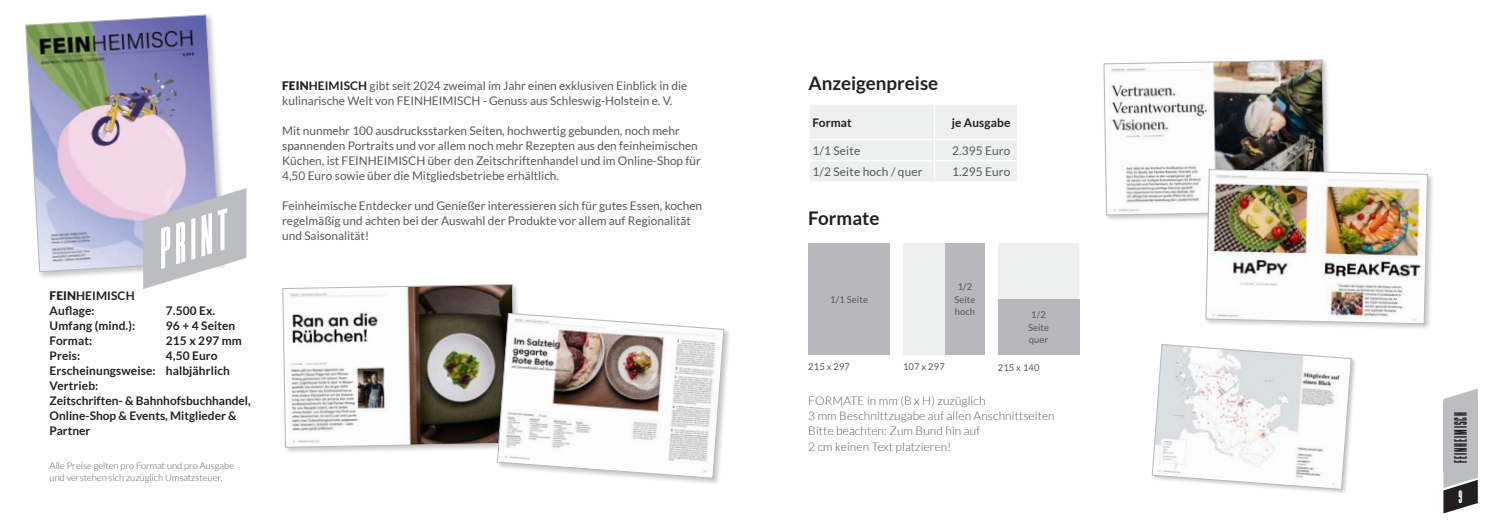
<style>
.page{position:relative;width:1489px;height:525px;background:#fff}
.page>*{position:absolute;margin:0;border:0;box-sizing:border-box;transform-origin:0 0}
.t1{font:italic 58.12px "Bee Four";color:#fff}
.t2{font:700 18.75px "Lato";color:#231f20}
.t3{font:18.75px "Bee Four";letter-spacing:.05em;color:#231f20}
.t4{font:18.75px "Bee Four";color:#fff}
.t5{font:11.88px/15px "Lato";color:#57585a}
.t6{font:700 11.88px/15px "Lato";letter-spacing:.01em;color:#231f20}
.t7{font:300 11.88px/15px "Lato";letter-spacing:.01em;color:#57585a}
.t8{font:300 9.38px/11.2px "Lato";color:#57585a}
.t9{font:9.38px/12.5px "Lato";letter-spacing:.01em;color:#57585a;text-align:center}
.s1{font-weight:900}
.s2{font-weight:900;color:#231f20}
.s3{font-weight:700;color:#231f20}
</style>
<div class="page">
<div style="left:24px;top:13px;width:204px;height:267px;background:#231f20;opacity:.25"></div>
<img style="left:25px;top:14px;width:196px;height:258px">
<svg style="left:143px;top:188px;width:103px;height:101px"></svg>
<svg style="left:1443px;top:471px;width:34px;height:42px"></svg>
<div style="left:1443px;top:401px;width:34px;height:70px;background:#bcbdc0"></div>
<svg style="left:1443px;top:389px;width:34px;height:12px"></svg>
<div style="left:810px;top:105px;width:207px;height:76px;background:#eeefef"></div>
<hr style="left:934px;top:160px;width:84px;height:1px;background:#fff">
<hr style="left:933px;top:161px;width:2px;height:20px;background:#fff">
<hr style="left:1016px;top:161px;width:2px;height:20px;background:#fff">
<div style="left:281px;top:282px;width:241px;height:172px;background:#231f20;opacity:.25"></div>
<svg style="left:282px;top:284px;width:234px;height:163px"></svg>
<div style="left:903px;top:243px;width:42px;height:112px;background:#eeefef"></div>
<div style="left:808px;top:243px;width:81px;height:112px;background:#b7b7bc"></div>
<div style="left:945px;top:243px;width:39px;height:112px;background:#b7b7bc"></div>
<div style="left:998px;top:243px;width:81px;height:56px;background:#eeefef"></div>
<div style="left:997px;top:299px;width:82px;height:56px;background:#b7b7bc"></div>
<div style="left:496px;top:312px;width:235px;height:173px;background:#231f20;opacity:.25"></div>
<svg style="left:496px;top:312px;width:228px;height:166px"></svg>
<div style="left:1101px;top:58px;width:230px;height:164px;background:#231f20;opacity:.25"></div>
<img style="left:1103px;top:59px;width:222px;height:156px">
<div style="left:1203px;top:168px;width:231px;height:162px;background:#231f20;opacity:.25"></div>
<img style="left:1205px;top:169px;width:222px;height:155px">
<div style="left:1151px;top:343px;width:205px;height:152px;background:#231f20;opacity:.25"></div>
<svg style="left:1151px;top:344px;width:200px;height:145px"></svg>
<p class="t6" style="left:50px;top:288px;width:86px"><span class="s1">FEIN</span>HEIMISCH<br>Au昀氀age:</p>
<h1 class="t1" style="left:144px;top:217px;width:72px;rotate:-17deg">PRINT</h1>
<p class="t6" style="left:166px;top:303px;width:51px">7.500 Ex.</p>
<p class="t6" style="left:50px;top:318px;width:87px">Umfang (mind.):</p>
<p class="t6" style="left:166px;top:318px;width:71px">96 + 4 Seiten</p>
<p class="t6" style="left:50px;top:333px;width:44px">Format:</p>
<p class="t6" style="left:166px;top:333px;width:77px">215 x 297 mm</p>
<p class="t6" style="left:50px;top:348px;width:32px">Preis:</p>
<p class="t6" style="left:50px;top:348px;width:203px;text-indent:116px">4,50 Euro<br>Erscheinungsweise: halbjährlich<br>Vertrieb:<br>Zeitschriften- &amp; Bahnhofsbuchhandel,<br>Online-Shop &amp; Events, Mitglieder &amp;<br>Partner</p>
<p class="t8" style="left:50px;top:460px;width:186px">Alle Preise gelten pro Format und pro Ausgabe und verstehen sich zuzüglich Umsatzsteuer.</p>
<p class="t5" style="left:282px;top:78px;width:406px"><span class="s2">FEIN</span><span class="s3">HEIMISCH</span> gibt seit 2024 zweimal im Jahr einen exklusiven Einblick in die kulinarische Welt von FEINHEIMISCH - Genuss aus Schleswig-Holstein e. V.</p>
<p class="t5" style="left:282px;top:123px;width:420px">Mit nunmehr 100 ausdrucksstarken Seiten, hochwertig gebunden, noch mehr spannenden Portraits und vor allem noch mehr Rezepten aus den feinheimischen Küchen, ist FEINHEIMISCH über den Zeitschriftenhandel und im Online-Shop für 4,50 Euro sowie über die Mitgliedsbetriebe erhältlich.</p>
<p class="t5" style="left:282px;top:198px;width:421px">Feinheimische Entdecker und Genießer interessieren sich für gutes Essen, kochen regelmäßig und achten bei der Auswahl der Produkte vor allem auf Regionalität und Saisonalität!</p>
<h2 class="t2" style="left:808px;top:73px;width:131px">Anzeigenpreise</h2>
<p class="t6" style="left:812px;top:115px;width:41px">Format</p>
<p class="t6" style="left:951px;top:115px;width:60px">je Ausgabe</p>
<p class="t5" style="left:812px;top:143px;width:49px">1/1 Seite</p>
<p class="t5" style="left:952px;top:143px;width:60px">2.395 Euro</p>
<p class="t5" style="left:812px;top:164px;width:111px">1/2 Seite hoch / quer</p>
<p class="t5" style="left:952px;top:164px;width:60px">1.295 Euro</p>
<h2 class="t2" style="left:808px;top:208px;width:73px">Formate</h2>
<p class="t9" style="left:830px;top:293px;width:39px">1/1 Seite</p>
<p class="t9" style="left:954px;top:281px;width:23px">1/2<br>Seite hoch</p>
<p class="t9" style="left:808px;top:360px;width:43px">215 x 297</p>
<p class="t9" style="left:903px;top:360px;width:43px">107 x 297</p>
<p class="t9" style="left:1027px;top:309px;width:23px">1/2<br>Seite quer</p>
<p class="t9" style="left:997px;top:361px;width:43px">215 x 140</p>
<p class="t7" style="left:808px;top:394px;width:248px">FORMATE in mm (B x H) zuzüglich<br>3 mm Beschnittzugabe auf allen Anschnittseiten</p>
<p class="t7" style="left:808px;top:424px;width:173px">Bitte beachten: Zum Bund hin auf<br>2 cm keinen Text platzieren!</p>
<h2 class="t3" style="left:1449px;top:463px;width:52px;rotate:-90deg">FEINHEIMISCH</h2>
<h2 class="t4" style="left:1458px;top:485px;width:5px">9</h2>
</div>
